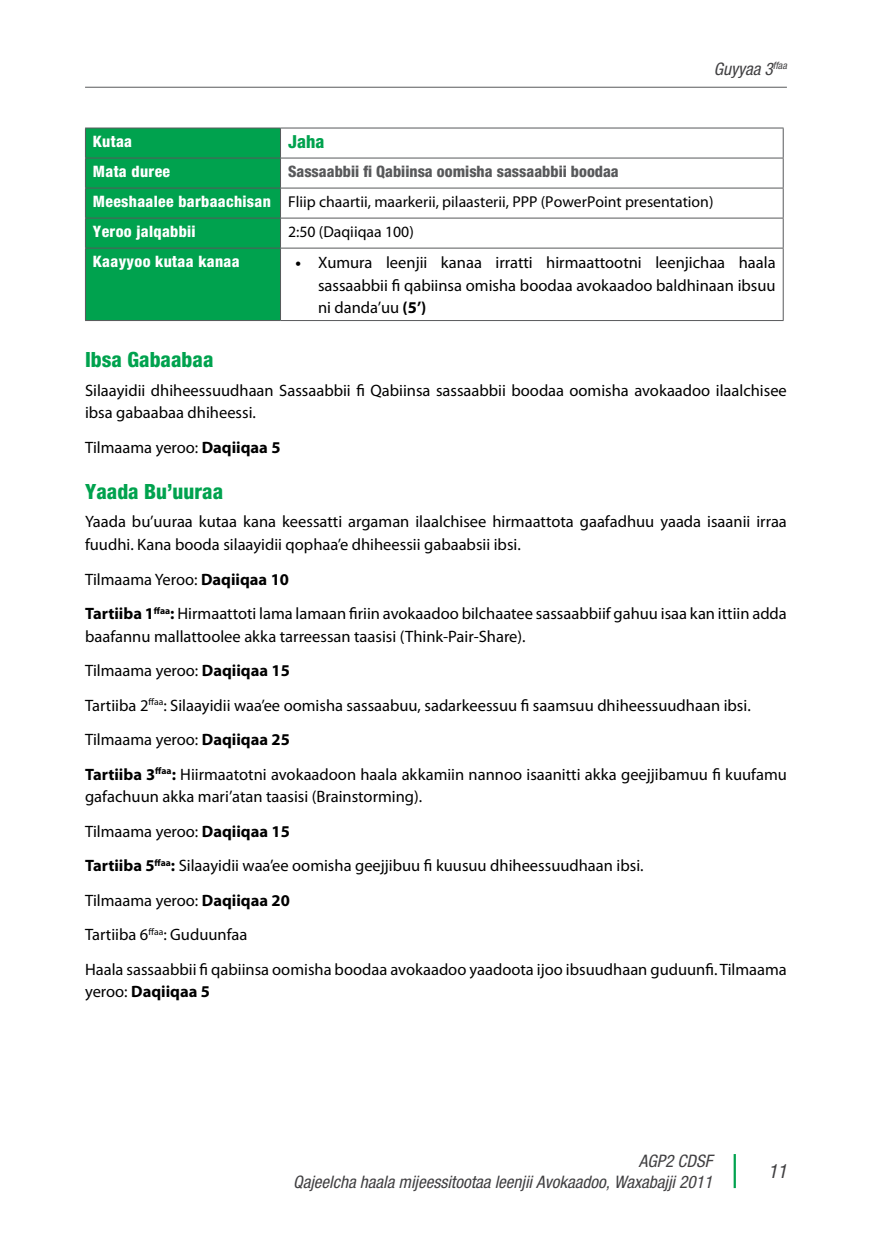
<style>
.page{position:relative;width:872px;height:1234px;background:#fff}
.page>*{position:absolute;margin:0;border:0;box-sizing:border-box;transform-origin:0 0}
.t1{font:800 condensed 21px "Helvetica Neue LT Std";color:#00a24e}
.t2{font:italic condensed 19.5px "Helvetica Neue LT Std";color:#414042}
.t3{font:800 condensed 18px "Helvetica Neue LT Std";color:#00a24e}
.t4{font:italic condensed 17.25px/20.7px "Helvetica Neue LT Std";color:#414042;text-align:right}
.t5{font:16.5px/34.5px "Myriad Pro";color:#000}
.t6{font:700 16.5px "Myriad Pro";color:#000}
.t7{font:15.75px "Myriad Pro";color:#000}
.t8{font:800 condensed 15.75px "Helvetica Neue LT Std";letter-spacing:.02em;color:#fff}
.t9{font:800 condensed 15.75px "Helvetica Neue LT Std";color:#58595b}
.s1{font-family:"Helvetica Neue LT Std";font-weight:800;font-stretch:condensed;color:#fff}
.s2{font-weight:700}
.s3{font-weight:400}
</style>
<div class="page">
<hr style="left:85px;top:87px;width:702px;height:1px;background:#58595b">
<hr style="left:733px;top:1153px;width:3px;height:34px;background:#00a24e">
<div style="left:86px;top:129px;width:194px;height:191px;background:#00a24e"></div>
<hr style="left:85px;top:158px;width:195px;height:1px;background:#58595b">
<hr style="left:280px;top:158px;width:503px;height:1px;background:#58595b">
<hr style="left:85px;top:188px;width:195px;height:1px;background:#58595b">
<hr style="left:280px;top:188px;width:503px;height:1px;background:#58595b">
<hr style="left:85px;top:218px;width:195px;height:1px;background:#58595b">
<hr style="left:280px;top:218px;width:503px;height:1px;background:#58595b">
<hr style="left:85px;top:248px;width:195px;height:1px;background:#58595b">
<hr style="left:280px;top:248px;width:503px;height:1px;background:#58595b">
<hr style="left:280px;top:128px;width:503px;height:1px;background:#58595b">
<hr style="left:783px;top:128px;width:1px;height:30px;background:#58595b">
<hr style="left:783px;top:158px;width:1px;height:30px;background:#58595b">
<hr style="left:783px;top:188px;width:1px;height:30px;background:#58595b">
<hr style="left:783px;top:218px;width:1px;height:30px;background:#58595b">
<hr style="left:783px;top:248px;width:1px;height:72px;background:#58595b">
<hr style="left:280px;top:320px;width:503px;height:1px;background:#58595b">
<hr style="left:85px;top:128px;width:195px;height:1px;background:#58595b">
<hr style="left:85px;top:128px;width:1px;height:30px;background:#58595b">
<hr style="left:280px;top:128px;width:1px;height:30px;background:#58595b">
<hr style="left:85px;top:158px;width:1px;height:30px;background:#58595b">
<hr style="left:280px;top:158px;width:1px;height:30px;background:#58595b">
<hr style="left:85px;top:188px;width:1px;height:30px;background:#58595b">
<hr style="left:280px;top:188px;width:1px;height:30px;background:#58595b">
<hr style="left:85px;top:218px;width:1px;height:30px;background:#58595b">
<hr style="left:280px;top:218px;width:1px;height:30px;background:#58595b">
<hr style="left:85px;top:248px;width:1px;height:72px;background:#58595b">
<hr style="left:280px;top:248px;width:1px;height:72px;background:#58595b">
<hr style="left:85px;top:320px;width:195px;height:1px;background:#58595b">
<p class="t4" style="left:713px;top:59px;width:75px">Guyyaa 3<sup>ffaa</sup></p>
<p class="t8" style="left:93px;top:131px;width:41px">Kutaa</p>
<p class="t3" style="left:288px;top:131px;width:38px">Jaha</p>
<p class="t8" style="left:93px;top:161px;width:79px">Mata duree</p>
<p class="t9" style="left:288px;top:161px;width:332px">Sassaabbii fi Qabiinsa oomisha sassaabbii boodaa</p>
<p class="t7" style="left:93px;top:192px;width:622px"><span class="s1">Meeshaalee barbaachisan</span> Fliip chaartii, maarkerii, pilaasterii, PPP (PowerPoint presentation)</p>
<p class="t8" style="left:93px;top:221px;width:104px">Yeroo jalqabbii</p>
<p class="t7" style="left:288px;top:222px;width:127px">2:50 (Daqiiqaa 100)</p>
<p class="t8" style="left:93px;top:251px;width:148px">Kaayyoo kutaa kanaa</p>
<p class="t5" style="left:318px;top:251px;width:459px;line-height:22.5px;text-align:justify;text-indent:-23px"><span class="s2">•</span> Xumura leenjii kanaa irratti hirmaattootni leenjichaa haala sassaabbii fi qabiinsa omisha boodaa avokaadoo baldhinaan ibsuu ni danda’uu <span class="s2">(5’)</span></p>
<p class="t1" style="left:85px;top:346px;width:130px">Ibsa Gabaabaa</p>
<p class="t5" style="left:85px;top:378px;width:703px;line-height:22.5px">Silaayidii dhiheessuudhaan Sassaabbii fi Qabiinsa sassaabbii boodaa oomisha avokaadoo ilaalchisee ibsa gabaabaa dhiheessi.</p>
<p class="t5" style="left:85px;top:429px;width:197px">Tilmaama yeroo: <span class="s2">Daqiiqaa 5</span></p>
<p class="t1" style="left:85px;top:478px;width:140px">Yaada Bu’uuraa</p>
<p class="t5" style="left:85px;top:510px;width:703px;line-height:22.5px">Yaada bu’uuraa kutaa kana keessatti argaman ilaalchisee hirmaattota gaafadhuu yaada isaanii irraa fuudhi. Kana booda silaayidii qophaa’e dhiheessii gabaabsii ibsi.</p>
<p class="t5" style="left:85px;top:561px;width:703px">Tilmaama Yeroo: <span class="s2">Daqiiqaa 10<br>Tartiiba 1</span><sup>ffaa</sup><span class="s2">:</span> Hirmaattoti lama lamaan firiin avokaadoo bilchaatee sassaabbiif gahuu isaa kan ittiin adda</p>
<p class="t5" style="left:85px;top:618px;width:703px">baafannu mallattoolee akka tarreessan taasisi (Think-Pair-Share).<br>Tilmaama yeroo: <span class="s2">Daqiiqaa 15<br></span>Tartiiba 2<sup>ffaa</sup>: Silaayidii waa’ee oomisha sassaabuu, sadarkeessuu fi saamsuu dhiheessuudhaan ibsi.<br>Tilmaama yeroo: <span class="s2">Daqiiqaa 25<br>Tartiiba 3</span><sup>ffaa</sup><span class="s2">:</span> Hiirmaatotni avokaadoon haala akkamiin nannoo isaanitti akka geejjibamuu fi kuufamu</p>
<p class="t5" style="left:85px;top:779px;width:703px">gafachuun akka mari’atan taasisi (Brainstorming).<br>Tilmaama yeroo: <span class="s2">Daqiiqaa 15<br>Tartiiba 5</span><sup>ffaa</sup><span class="s2">:</span> Silaayidii waa’ee oomisha geejjibuu fi kuusuu dhiheessuudhaan ibsi.<br>Tilmaama yeroo: <span class="s2">Daqiiqaa 20<br></span>Tartiiba 6<sup>ffaa</sup>: Guduunfaa<br>Haala sassaabbii fi qabiinsa oomisha boodaa avokaadoo yaadoota ijoo ibsuudhaan guduunfi. Tilmaama</p>
<p class="t6" style="left:85px;top:980px;width:126px"><span class="s3">yeroo:</span> Daqiiqaa 5</p>
<p class="t4" style="left:293px;top:1150px;width:421px">AGP2 CDSF<br>Qajeelcha haala mijeessitootaa leenjii Avokaadoo, Waxabajji 2011</p>
<p class="t2" style="left:768px;top:1159px;width:20px">11</p>
</div>
